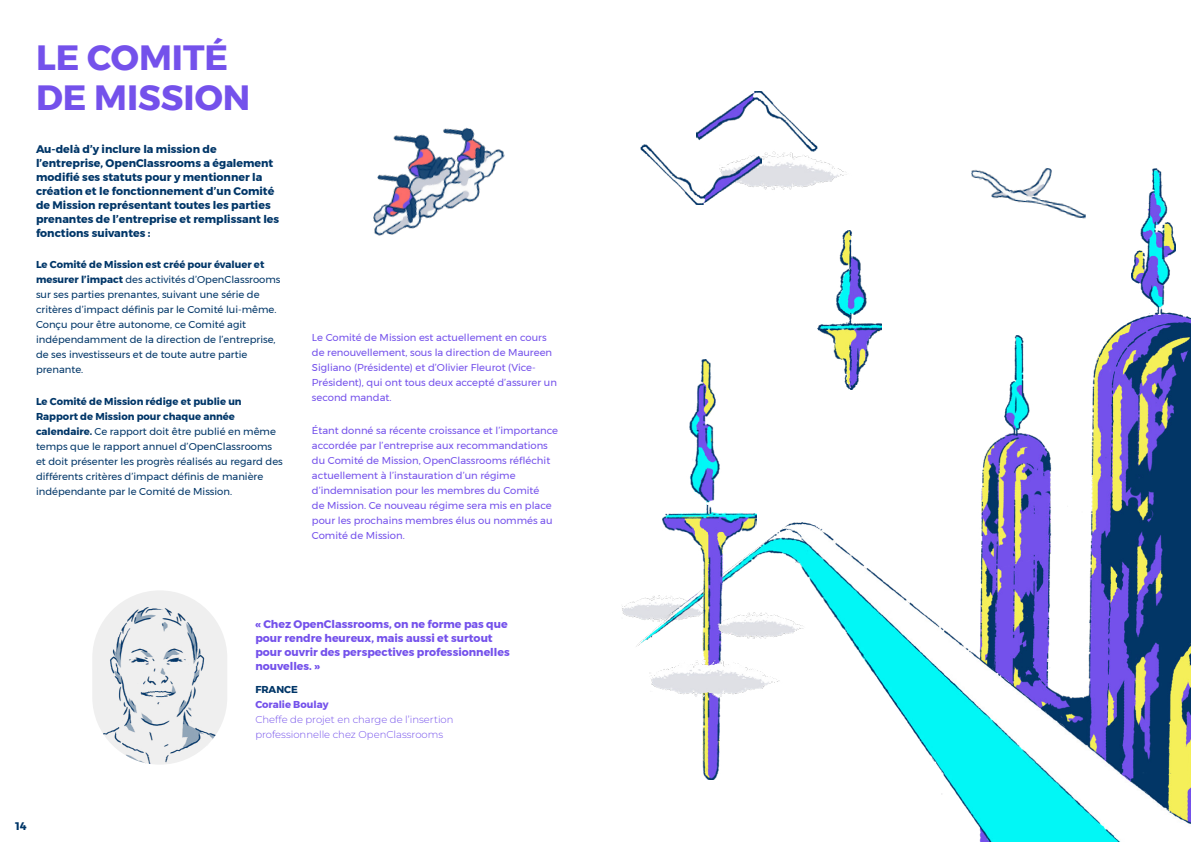
<style>
.page{position:relative;width:1191px;height:842px;background:#fff}
.page>*{position:absolute;margin:0;border:0;box-sizing:border-box;transform-origin:0 0}
.t1{font:700 35px/40px "Montserrat";color:#7451eb}
.t2{font:700 11px/14px "Montserrat";color:#003668}
.t3{font:700 11px/14px "Montserrat";color:#7451eb}
.t4{font:10px/15px "Montserrat";color:#003668}
.t5{font:10px/15px "Montserrat";color:#7451eb}
.t6{font:300 10px/15px "Montserrat";color:#7451eb}
.t7{font:700 10px "Montserrat";color:#7451eb}
.t8{font:700 10px "Montserrat";color:#003668}
.s1{font-weight:700}
</style>
<div class="page">
<img style="left:981px;top:313px;width:210px;height:209px">
<img style="left:622px;top:601px;width:12px;height:17px">
<img style="left:761px;top:146px;width:86px;height:44px">
<div style="left:92px;top:590px;width:135px;height:175px;background:#efefef;border-radius:67px"></div>
<img style="left:95px;top:603px;width:126px;height:162px">
<img style="left:634px;top:522px;width:557px;height:320px">
<img style="left:373px;top:127px;width:132px;height:109px">
<img style="left:641px;top:145px;width:120px;height:60px">
<img style="left:696px;top:92px;width:121px;height:60px">
<img style="left:971px;top:168px;width:115px;height:51px">
<img style="left:662px;top:359px;width:94px;height:421px">
<img style="left:634px;top:652px;width:158px;height:51px">
<img style="left:701px;top:608px;width:112px;height:34px">
<img style="left:817px;top:230px;width:64px;height:159px">
<img style="left:1131px;top:168px;width:44px;height:147px">
<img style="left:1004px;top:335px;width:32px;height:100px">
<h1 class="t1" style="left:36px;top:38px;width:216px">LE COMITÉ<br>DE MISSION</h1>
<p class="t2" style="left:36px;top:142px;width:245px">Au-delà d’y inclure la mission de l’entreprise, OpenClassrooms a également modifié ses statuts pour y mentionner la création et le fonctionnement d’un Comité de Mission représentant toutes les parties prenantes de l’entreprise et remplissant les fonctions suivantes :</p>
<p class="t4" style="left:36px;top:257px;width:246px"><span class="s1">Le Comité de Mission est créé pour évaluer et mesurer l’impact</span> des activités d’OpenClassrooms sur ses parties prenantes, suivant une série de critères d’impact définis par le Comité lui-même.<br>Conçu pour être autonome, ce Comité agit indépendamment de la direction de l’entreprise, de ses investisseurs et de toute autre partie prenante.</p>
<p class="t4" style="left:36px;top:394px;width:248px"><span class="s1">Le Comité de Mission rédige et publie un Rapport de Mission pour chaque année calendaire.</span> Ce rapport doit être publié en même temps que le rapport annuel d’OpenClassrooms et doit présenter les progrès réalisés au regard des différents critères d’impact définis de manière indépendante par le Comité de Mission.</p>
<p class="t5" style="left:312px;top:330px;width:246px">Le Comité de Mission est actuellement en cours de renouvellement, sous la direction de Maureen Sigliano (Présidente) et d’Olivier Fleurot (Vice-Président), qui ont tous deux accepté d’assurer un second mandat.</p>
<p class="t5" style="left:312px;top:422px;width:248px">Étant donné sa récente croissance et l’importance accordée par l’entreprise aux recommandations du Comité de Mission, OpenClassrooms réfléchit actuellement à l’instauration d’un régime d’indemnisation pour les membres du Comité<br>de Mission. Ce nouveau régime sera mis en place pour les prochains membres élus ou nommés au Comité de Mission.</p>
<p class="t3" style="left:255px;top:617px;width:256px">« Chez OpenClassrooms, on ne forme pas que pour rendre heureux, mais aussi et surtout pour ouvrir des perspectives professionnelles nouvelles. »</p>
<p class="t8" style="left:255px;top:682px;width:44px">FRANCE</p>
<p class="t7" style="left:255px;top:697px;width:75px">Coralie Boulay</p>
<p class="t6" style="left:255px;top:712px;width:200px">Cheffe de projet en charge de l’insertion professionnelle chez OpenClassrooms</p>
<p class="t2" style="left:16px;top:819px;width:13px">14</p>
</div>
